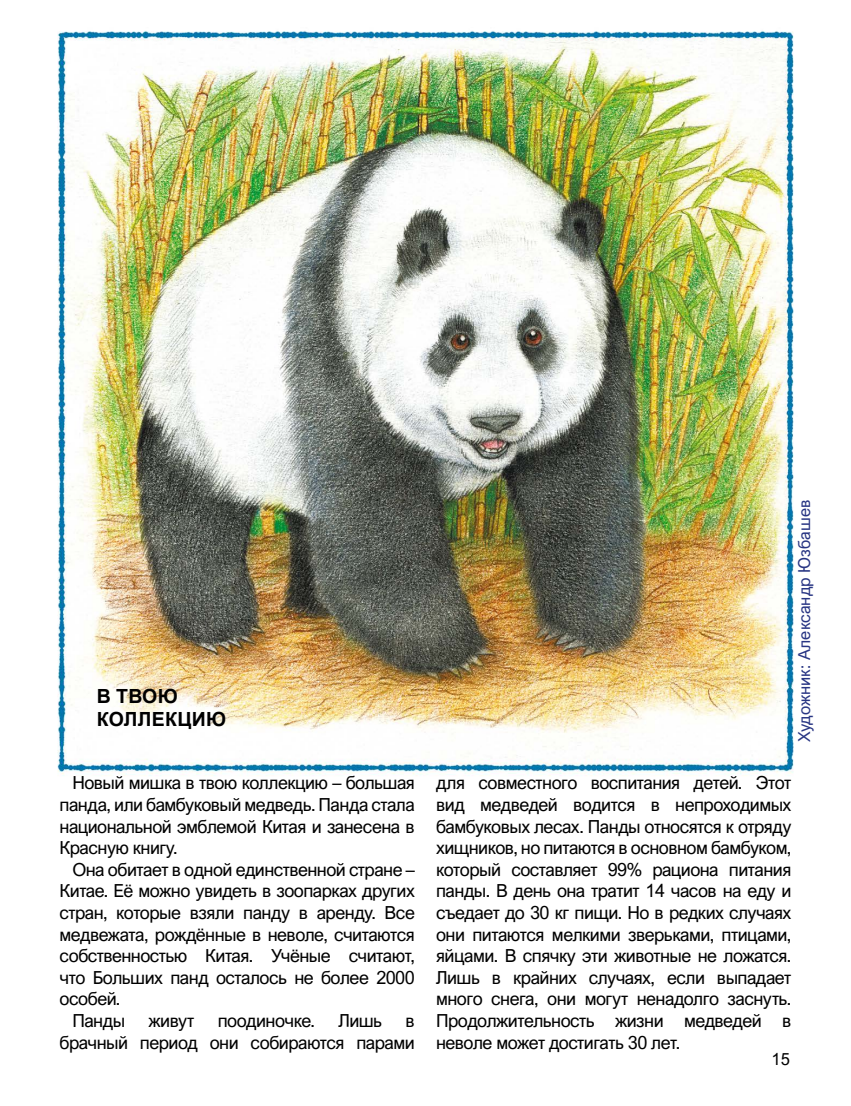
<style>
.page{position:relative;width:851px;height:1106px;background:#fff}
.page>*{position:absolute;margin:0;border:0;box-sizing:border-box;transform-origin:0 0}
.t1{font:700 19.5px/23.4px "Arial";letter-spacing:.015em;color:#000}
.t2{font:18px/21.6px "Arial Nova";letter-spacing:-.03em;color:#000;text-align:justify}
.t3{font:16.5px "Arial Nova";color:#283583}
.t4{font:16.5px "Arial Nova";color:#000}
</style>
<div class="page">
<img style="left:57px;top:31px;width:737px;height:745px">
<p class="t1" style="left:97px;top:684px;width:131px">В ТВОЮ<br>КОЛЛЕКЦИЮ</p>
<p class="t2" style="left:60px;top:772px;width:357px;text-indent:13px">Новый мишка в твою коллекцию – большая панда, или бамбуковый медведь. Панда стала национальной эмблемой Китая и занесена в Красную книгу.</p>
<p class="t2" style="left:72px;top:858px;width:344px">Она обитает в одной единственной стране –</p>
<p class="t2" style="left:60px;top:880px;width:357px">Китае. Её можно увидеть в зоопарках других</p>
<p class="t2" style="left:60px;top:901px;width:357px">стран, которые взяли панду в аренду. Все</p>
<p class="t2" style="left:60px;top:923px;width:357px">медвежата, рождённые в неволе, считаются</p>
<p class="t2" style="left:60px;top:945px;width:357px">собственностью Китая. Учёные считают,</p>
<p class="t2" style="left:60px;top:966px;width:357px">что Больших панд осталось не более 2000</p>
<p class="t2" style="left:60px;top:988px;width:62px">особей.</p>
<p class="t2" style="left:72px;top:1009px;width:54px">Панды</p>
<p class="t2" style="left:148px;top:1009px;width:47px">живут</p>
<p class="t2" style="left:218px;top:1009px;width:99px">поодиночке.</p>
<p class="t2" style="left:338px;top:1009px;width:45px">Лишь</p>
<p class="t2" style="left:60px;top:1009px;width:357px;text-align:right">в<br>брачный период они собираются парами</p>
<p class="t3" style="left:794px;top:742px;width:244px;rotate:-90deg">Художник: Александр Юзбашев</p>
<p class="t2" style="left:436px;top:772px;width:357px">для совместного воспитания детей. Этот вид медведей водится в непроходимых бамбуковых лесах. Панды относятся к отряду хищников, но питаются в основном бамбуком, который составляет 99% рациона питания панды. В день она тратит 14 часов на еду и съедает до 30 кг пищи. Но в редких случаях они питаются мелкими зверьками, птицами, яйцами. В спячку эти животные не ложатся.<br>Лишь в крайних случаях, если выпадает много снега, они могут ненадолго заснуть.<br>Продолжительность жизни медведей в неволе может достигать 30 лет.</p>
<p class="t4" style="left:771px;top:1050px;width:20px">15</p>
</div>
